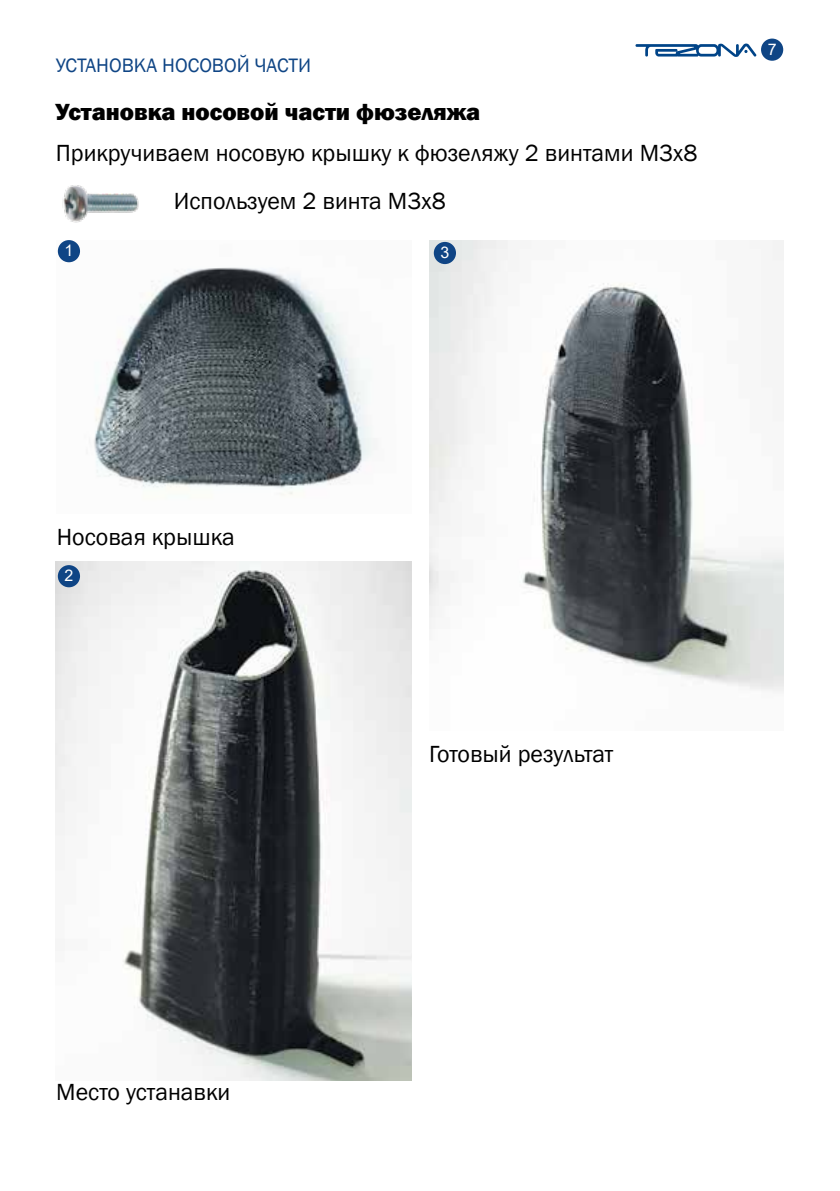
<style>
.page{position:relative;width:840px;height:1191px;background:#fff}
.page>*{position:absolute;margin:0;border:0;box-sizing:border-box;transform-origin:0 0}
.t1{font:24px/48px "Franklin Gothic";color:#000}
.t2{font:800 24px "Franklin Gothic";color:#000}
.t3{font:20px "Franklin Gothic";color:#0f4585}
.t4{font:16px "Arial";color:#fff}
</style>
<div class="page">
<div style="left:760px;top:39px;width:22px;height:22px;background:#0f4585;border-radius:50%"></div>
<svg style="left:635px;top:44px;width:121px;height:13px"></svg>
<img style="left:56px;top:561px;width:355px;height:519px">
<img style="left:429px;top:240px;width:354px;height:452px">
<img style="left:57px;top:240px;width:318px;height:255px">
<div style="left:58px;top:240px;width:22px;height:22px;background:#0f4585;border-radius:50%"></div>
<div style="left:58px;top:565px;width:22px;height:22px;background:#0f4585;border-radius:50%"></div>
<div style="left:433px;top:242px;width:23px;height:22px;background:#0f4585;border-radius:50%"></div>
<img style="left:62px;top:185px;width:77px;height:38px">
<p class="t3" style="left:56px;top:53px;width:257px">УСТАНОВКА НОСОВОЙ ЧАСТИ</p>
<p class="t2" style="left:56px;top:96px;width:425px">Установка носовой части фюзеляжа</p>
<p class="t1" style="left:174px;top:129px;width:525px;text-indent:-118px">Прикручиваем носовую крышку к фюзеляжу 2 винтами М3х8<br>Используем 2 винта М3х8</p>
<p class="t4" style="left:64px;top:240px;width:10px">1</p>
<p class="t4" style="left:440px;top:242px;width:10px">3</p>
<p class="t4" style="left:767px;top:38px;width:10px">7</p>
<p class="t1" style="left:57px;top:513px;width:179px">Носовая крышка</p>
<p class="t4" style="left:64px;top:565px;width:10px">2</p>
<p class="t1" style="left:429px;top:731px;width:185px">Готовый результат</p>
<p class="t1" style="left:56px;top:1068px;width:175px">Место устанавки</p>
</div>
